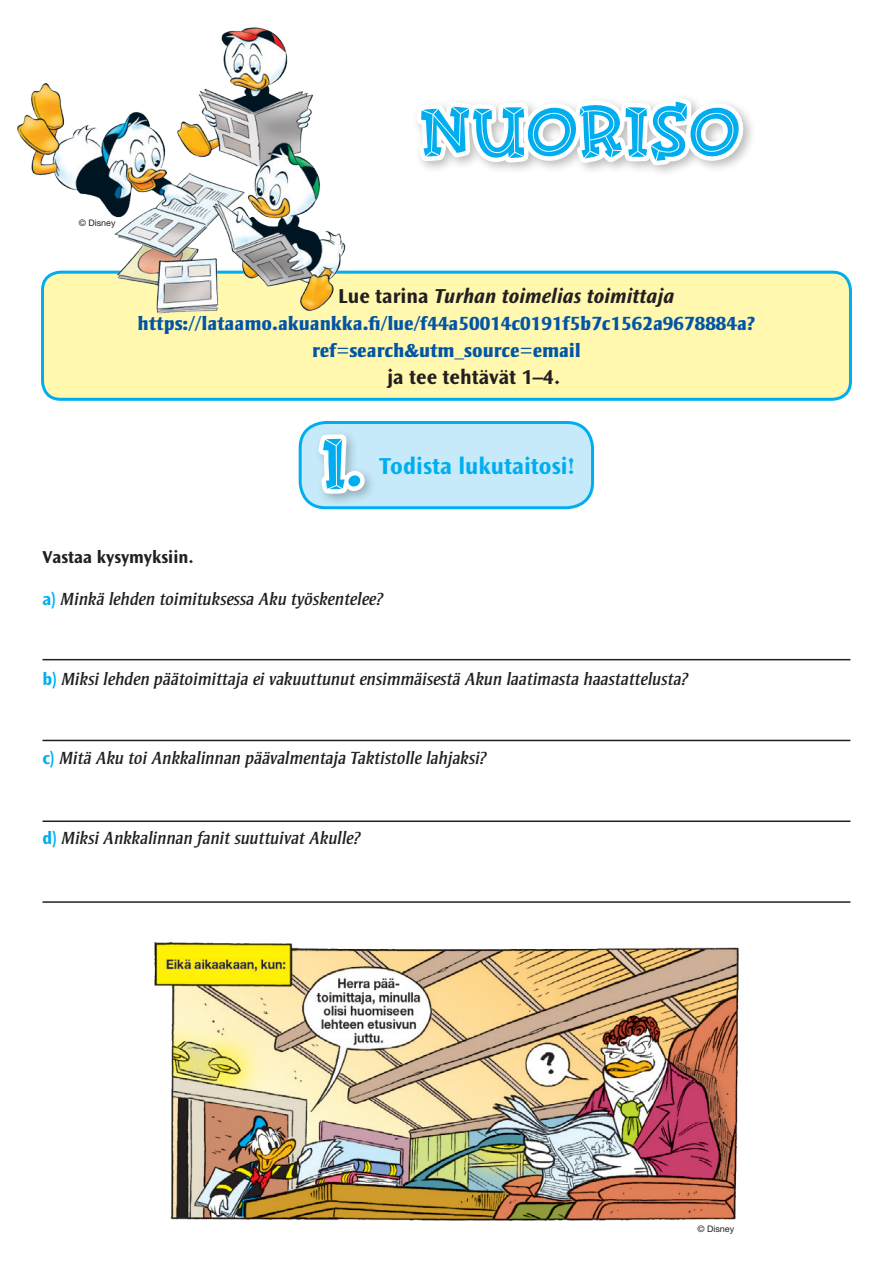
<style>
.page{position:relative;width:893px;height:1263px;background:#fff}
.page>*{position:absolute;margin:0;border:0;box-sizing:border-box;transform-origin:0 0}
.t1{font:700 75px "Fink";color:#00aeef}
.t2{font:700 24px "Ocean Sans Std";color:#00aeef}
.t3{font:italic 700 21px "Ocean Sans Std";color:#231f20}
.t4{font:700 21px "Ocean Sans Std";color:#231f20}
.t5{font:800 19.5px/27px "Strayhorn MT Std";color:#0154a6;text-align:center}
.t6{font:italic 18px "Strayhorn MT Std";color:#231f20}
.t7{font:700 18px "Ocean Sans Std";color:#231f20}
.t8{font:9px "Helvetica Neue LT Std";color:#231f20}
.s1{font-style:normal}
.s2{font-family:"Ocean Sans Std";font-weight:700;font-style:normal;color:#00aeef}
</style>
<div class="page">
<div style="left:43px;top:272px;width:807px;height:127px;background:#fff8ae;border-radius:18px"></div>
<div style="left:41px;top:271px;width:811px;height:130px;border:3px solid #00aeef;border-radius:18px"></div>
<img style="left:17px;top:27px;width:339px;height:319px">
<svg style="left:416px;top:98px;width:336px;height:75px"></svg>
<div style="left:300px;top:422px;width:292px;height:86px;background:#c6eafa;border-radius:26px"></div>
<div style="left:299px;top:421px;width:295px;height:88px;border:3px solid #00aeef;border-radius:26px"></div>
<div style="left:314px;top:429px;width:64px;height:78px;background:#c6eafa"></div>
<svg style="left:298px;top:426px;width:73px;height:77px"></svg>
<hr style="left:43px;top:659px;width:807px;height:1px;background:#231f20">
<hr style="left:43px;top:740px;width:807px;height:1px;background:#231f20">
<hr style="left:43px;top:820px;width:807px;height:2px;background:#231f20">
<hr style="left:43px;top:901px;width:807px;height:2px;background:#231f20">
<img style="left:154px;top:942px;width:585px;height:279px">
<p class="t8" style="left:79px;top:218px;width:38px">© Disney</p>
<p class="t1" style="left:419px;top:82px;width:323px">NUORISO</p>
<p class="t3" style="left:338px;top:285px;width:338px"><span class="s1">Lue tarina</span> Turhan toimelias toimittaja</p>
<p class="t5" style="left:137px;top:310px;width:619px">https://lataamo.akuankka.fi/lue/f44a50014c0191f5b7c1562a9678884a? ref=search&amp;utm_source=email</p>
<p class="t4" style="left:387px;top:366px;width:175px">ja tee tehtävät 1–4.</p>
<p class="t1" style="left:321px;top:414px;width:42px">1.</p>
<p class="t2" style="left:379px;top:453px;width:198px">Todista lukutaitosi!</p>
<p class="t7" style="left:43px;top:547px;width:153px">Vastaa kysymyksiin.</p>
<p class="t6" style="left:43px;top:589px;width:342px"><span class="s2">a)</span> Minkä lehden toimituksessa Aku työskentelee?</p>
<p class="t6" style="left:43px;top:668px;width:647px"><span class="s2">b)</span> Miksi lehden päätoimittaja ei vakuuttunut ensimmäisestä Akun laatimasta haastattelusta?</p>
<p class="t6" style="left:43px;top:748px;width:446px"><span class="s2">c)</span> Mitä Aku toi Ankkalinnan päävalmentaja Taktistolle lahjaksi?</p>
<p class="t6" style="left:43px;top:828px;width:320px"><span class="s2">d)</span> Miksi Ankkalinnan fanit suuttuivat Akulle?</p>
<p class="t8" style="left:697px;top:1223px;width:38px">© Disney</p>
</div>
